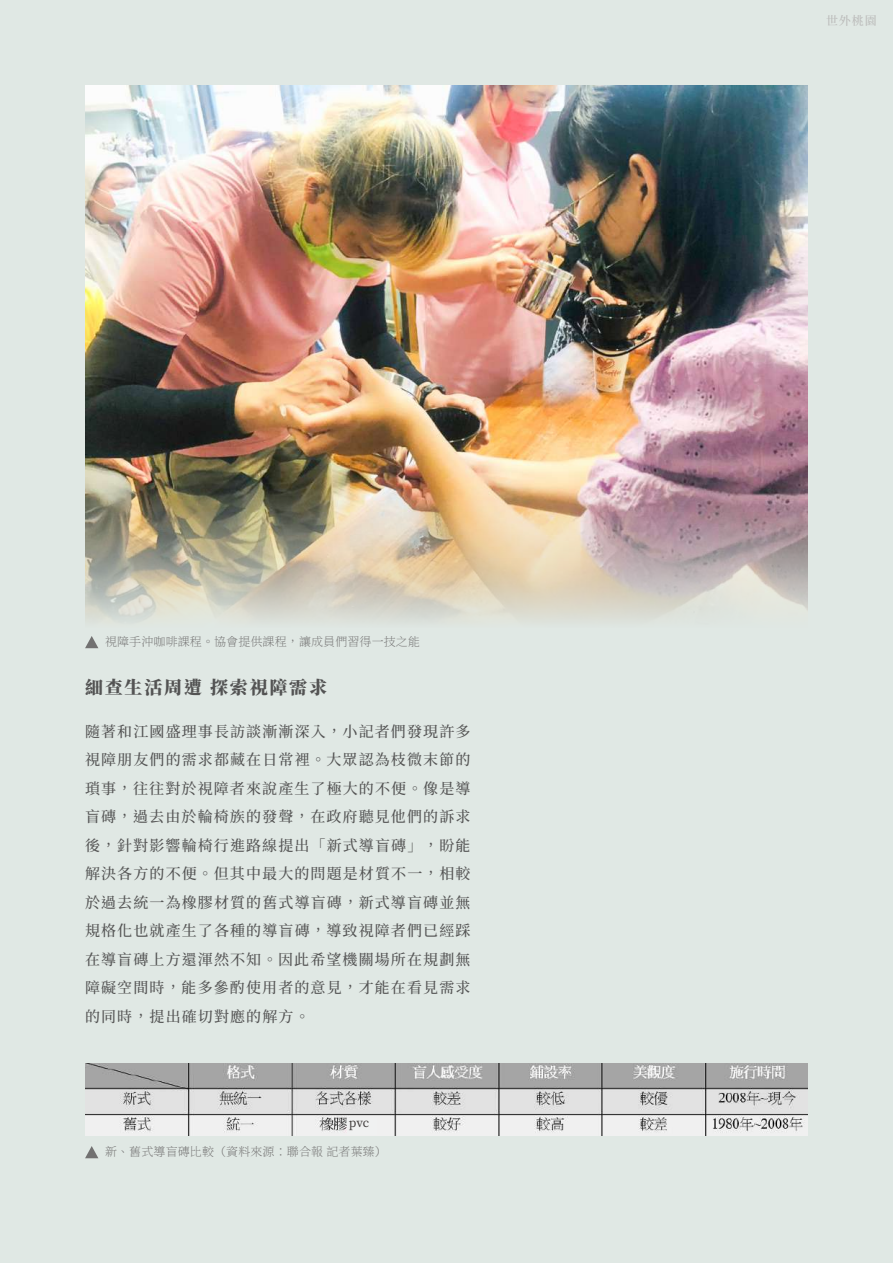
<style>
.page{position:relative;width:893px;height:1263px;background:#e0e8e4}
.page>*{position:absolute;margin:0;border:0;box-sizing:border-box;transform-origin:0 0}
.t1{font:900 18px "Noto Serif CJ Ktc";letter-spacing:.1em;color:#535353}
.t2{font:500 15px/28.5px "Noto Serif CJ Ktc";letter-spacing:.075em;color:#535353;text-align:justify}
.t3{font:200 12px "Noto Serif CJ Ktc";letter-spacing:.01em;color:#727171}
.t4{font:500 12px "Noto Serif CJ Ktc";color:#bbbbba}
.t5{font:500 12px "Noto Serif CJ Ktc";color:#3e3a39}
</style>
<div class="page">
<img style="left:85px;top:85px;width:723px;height:537px">
<img style="left:85px;top:1064px;width:723px;height:72px">
<div style="left:347px;top:1118px;width:29px;height:17px;background:#f0f1f1"></div>
<svg style="left:85px;top:636px;width:13px;height:12px"></svg>
<svg style="left:85px;top:1146px;width:13px;height:12px"></svg>
<p class="t3" style="left:105px;top:635px;width:317px">視障手沖咖啡課程。協會提供課程，讓成員們習得一技之能</p>
<p class="t1" style="left:85px;top:677px;width:244px">細查生活周遭 探索視障需求</p>
<p class="t2" style="left:85px;top:717px;width:387px">隨著和江國盛理事長訪談漸漸深入，小記者們發現許多視障朋友們的需求都藏在日常裡。大眾認為枝微末節的瑣事，往往對於視障者來說產生了極大的不便。像是導盲磚，過去由於輪椅族的發聲，在政府聽見他們的訴求後，針對影響輪椅行進路線提出「新式導盲磚」，盼能解決各方的不便。但其中最大的問題是材質不一，相較於過去統一為橡膠材質的舊式導盲磚，新式導盲磚並無規格化也就產生了各種的導盲磚，導致視障者們已經踩在導盲磚上方還渾然不知。因此希望機關場所在規劃無障礙空間時，能多參酌使用者的意見，才能在看見需求的同時，提出確切對應的解方。</p>
<p class="t5" style="left:349px;top:1116px;width:22px">pvc</p>
<p class="t3" style="left:105px;top:1145px;width:283px">新、舊式導盲磚比較（資料來源：聯合報 記者葉臻）</p>
<p class="t4" style="left:826px;top:14px;width:52px">世外桃園</p>
</div>
